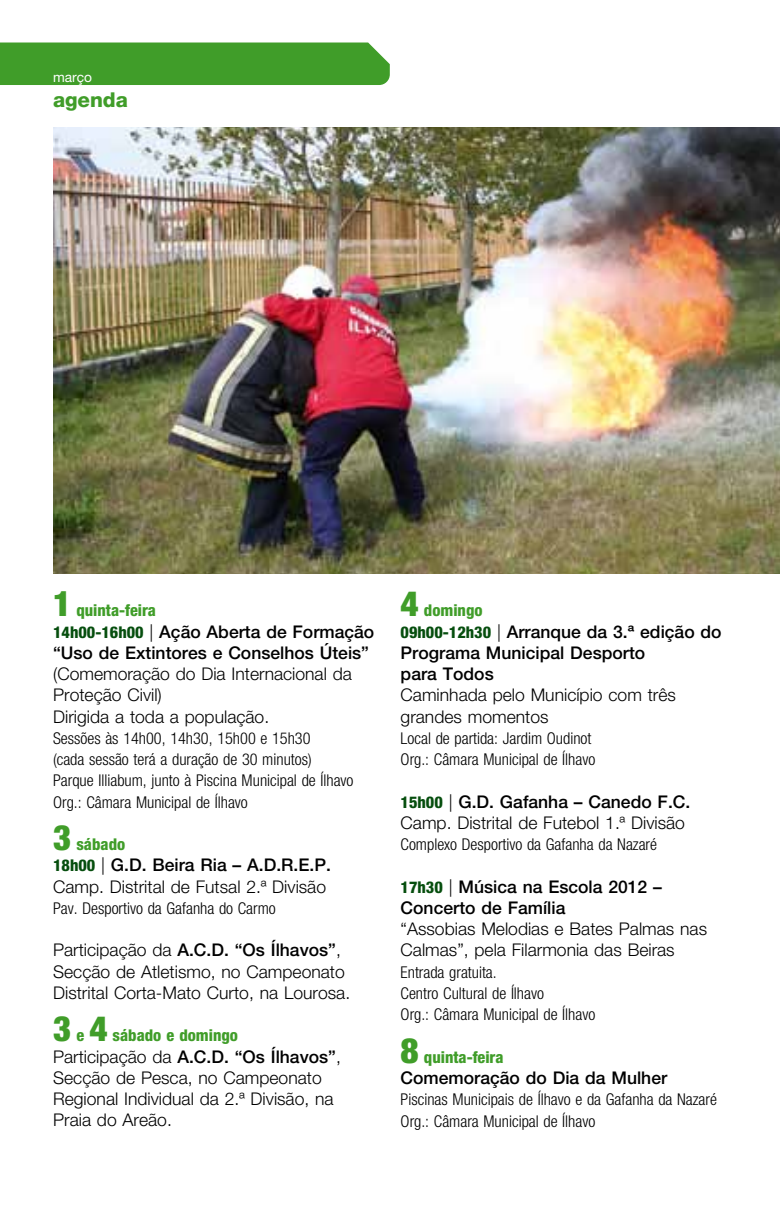
<style>
.page{position:relative;width:780px;height:1205px;background:#fff}
.page>*{position:absolute;margin:0;border:0;box-sizing:border-box;transform-origin:0 0}
.t1{font:800 20.5px "Helvetica Neue";letter-spacing:-.005em;color:#409d29}
.t2{font:300 17.5px/21.2px "Helvetica Neue";color:#000}
.t3{font:500 17.5px/21.2px "Helvetica Neue";color:#000}
.t4{font:300 condensed 16.25px/21.2px "Helvetica Neue";color:#000}
.t5{font:800 condensed 16.25px "Helvetica Neue";color:#409d29}
.t6{font:13.75px "Helvetica Neue";color:#fff}
.s1{font-weight:900;font-size:35px}
.s2{font-weight:800;font-stretch:condensed;font-size:16.25px;color:#064e0e}
.s3{font-weight:300}
.s4{font-weight:500}
</style>
<div class="page">
<div style="left:0;top:43px;width:390px;height:42px;background:#409d29"></div>
<img style="left:53px;top:128px;width:727px;height:446px">
<p class="t6" style="left:53px;top:68px;width:40px">março</p>
<p class="t1" style="left:53px;top:87px;width:76px">agenda</p>
<p class="t5" style="left:53px;top:600px;width:104px"><span class="s1">1</span> quinta-feira</p>
<p class="t3" style="left:53px;top:620px;width:323px"><span class="s2">14h00-16h00</span> <span class="s3">|</span> Ação Aberta de Formação “Uso de Extintores e Conselhos Úteis”</p>
<p class="t2" style="left:53px;top:663px;width:300px">(Comemoração do Dia Internacional da<br>Proteção Civil)<br>Dirigida a toda a população.</p>
<p class="t4" style="left:53px;top:727px;width:302px">Sessões às 14h00, 14h30, 15h00 e 15h30<br>(cada sessão terá a duração de 30 minutos)<br>Parque Illiabum, junto à Piscina Municipal de Ílhavo Org.: Câmara Municipal de Ílhavo</p>
<p class="t5" style="left:53px;top:834px;width:74px"><span class="s1">3</span> sábado</p>
<p class="t2" style="left:53px;top:854px;width:279px"><span class="s2">18h00</span> | <span class="s4">G.D. Beira Ria – A.D.R.E.P.<br></span>Camp. Distrital de Futsal 2.ª Divisão</p>
<p class="t4" style="left:53px;top:897px;width:224px">Pav. Desportivo da Gafanha do Carmo</p>
<p class="t2" style="left:53px;top:939px;width:298px">Participação da <span class="s4">A.C.D. “Os Ílhavos”</span>,<br>Secção de Atletismo, no Campeonato<br>Distrital Corta-Mato Curto, na Lourosa.</p>
<p class="t5" style="left:53px;top:1025px;width:186px"><span class="s1">3</span> e <span class="s1">4</span> sábado e domingo</p>
<p class="t2" style="left:53px;top:1045px;width:289px">Participação da <span class="s4">A.C.D. “Os Ílhavos”</span>,<br>Secção de Pesca, no Campeonato<br>Regional Individual da 2.ª Divisão, na<br>Praia do Areão.</p>
<p class="t5" style="left:400px;top:600px;width:83px"><span class="s1">4</span> domingo</p>
<p class="t3" style="left:400px;top:620px;width:322px"><span class="s2">09h00-12h30</span> <span class="s3">|</span> Arranque da 3.ª edição do<br>Programa Municipal Desporto<br>para Todos</p>
<p class="t2" style="left:400px;top:684px;width:277px">Caminhada pelo Município com três grandes momentos</p>
<p class="t4" style="left:400px;top:727px;width:196px">Local de partida: Jardim Oudinot<br>Org.: Câmara Municipal de Ílhavo</p>
<p class="t2" style="left:400px;top:790px;width:291px"><span class="s2">15h00</span> | <span class="s4">G.D. Gafanha – Canedo F.C.<br></span>Camp. Distrital de Futebol 1.ª Divisão</p>
<p class="t4" style="left:400px;top:834px;width:258px">Complexo Desportivo da Gafanha da Nazaré</p>
<p class="t3" style="left:400px;top:875px;width:263px"><span class="s2">17h30</span> <span class="s3">|</span> Música na Escola 2012 –<br>Concerto de Família</p>
<p class="t2" style="left:400px;top:918px;width:308px">“Assobias Melodias e Bates Palmas nas<br>Calmas”, pela Filarmonia das Beiras</p>
<p class="t4" style="left:400px;top:961px;width:196px">Entrada gratuita.<br>Centro Cultural de Ílhavo<br>Org.: Câmara Municipal de Ílhavo</p>
<p class="t5" style="left:400px;top:1047px;width:104px"><span class="s1">8</span> quinta-feira</p>
<p class="t3" style="left:400px;top:1067px;width:268px">Comemoração do Dia da Mulher</p>
<p class="t4" style="left:400px;top:1089px;width:318px">Piscinas Municipais de Ílhavo e da Gafanha da Nazaré<br>Org.: Câmara Municipal de Ílhavo</p>
</div>
